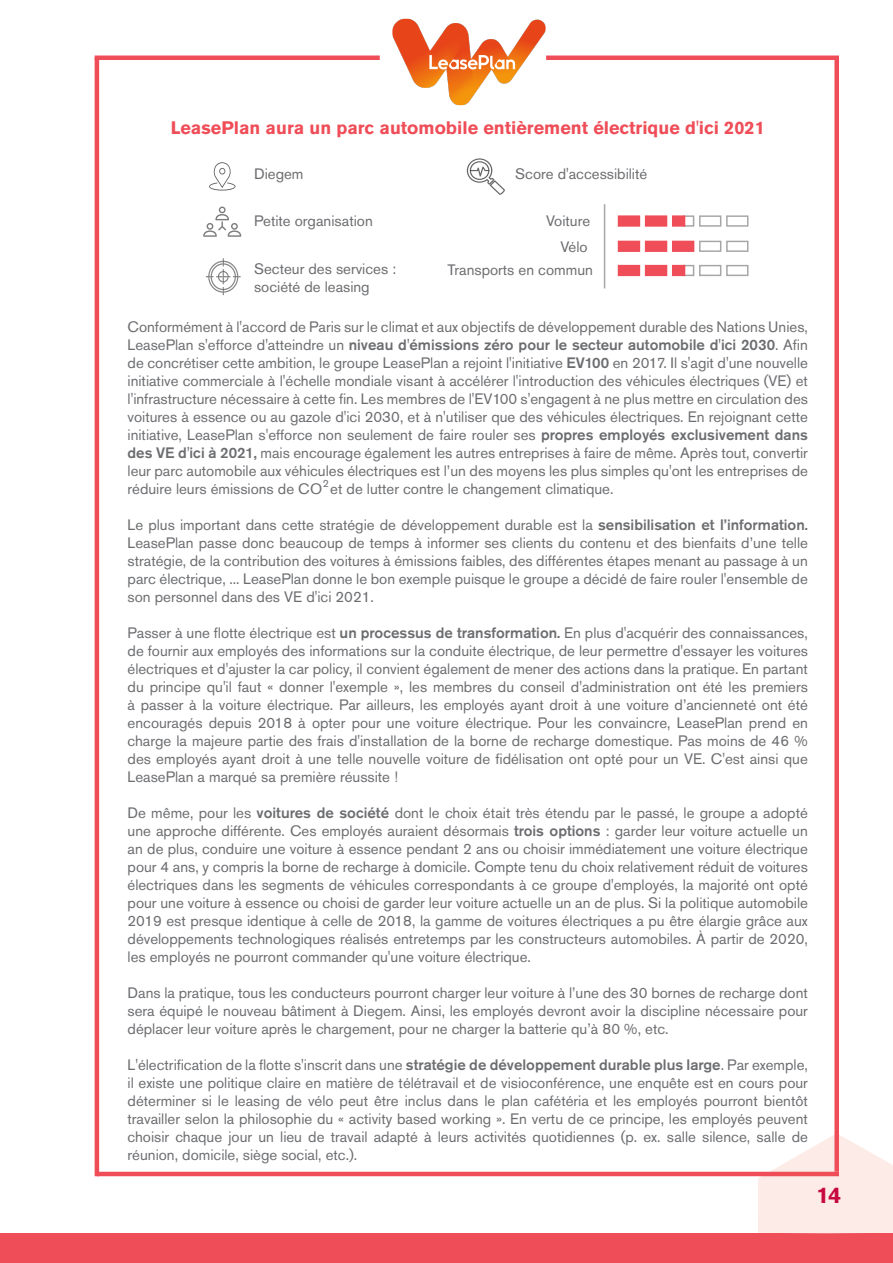
<style>
.page{position:relative;width:893px;height:1263px;background:#fff}
.page>*{position:absolute;margin:0;border:0;box-sizing:border-box;transform-origin:0 0}
.t1{font:700 22.5px "Akzidenz Grotesk Pro";color:#c70a40}
.t2{font:700 18px "Akzidenz Grotesk Pro";color:#ef4d58}
.t3{font:15px/18px "Akzidenz Grotesk Pro";color:#6c6d70;text-align:justify}
.t4{font:10.5px "Akzidenz Grotesk Pro";color:#6c6d70}
.s1{font-weight:500}
</style>
<div class="page">
<div style="left:0;top:1233px;width:893px;height:30px;background:#ef4d58"></div>
<svg style="left:758px;top:1135px;width:135px;height:98px"></svg>
<hr style="left:95px;top:58px;width:4px;height:1118px;background:#ef4d58">
<div style="left:834px;top:58px;width:5px;height:1114px;background:#ef4d58"></div>
<hr style="left:97px;top:1172px;width:742px;height:4px;background:#ef4d58">
<svg style="left:209px;top:162px;width:27px;height:29px"></svg>
<svg style="left:203px;top:207px;width:38px;height:30px"></svg>
<svg style="left:206px;top:258px;width:35px;height:37px"></svg>
<svg style="left:467px;top:158px;width:38px;height:37px"></svg>
<hr style="left:604px;top:204px;width:1px;height:84px;background:#231f20">
<div style="left:618px;top:215px;width:22px;height:12px;background:#ef4d58;border:2px solid #ef4d58"></div>
<div style="left:618px;top:241px;width:22px;height:11px;background:#ef4d58"></div>
<div style="left:618px;top:265px;width:22px;height:11px;background:#ef4d58"></div>
<div style="left:645px;top:215px;width:22px;height:12px;background:#ef4d58;border:2px solid #ef4d58"></div>
<div style="left:645px;top:241px;width:22px;height:11px;background:#ef4d58"></div>
<div style="left:645px;top:265px;width:22px;height:11px;background:#ef4d58"></div>
<div style="left:672px;top:241px;width:22px;height:11px;background:#ef4d58"></div>
<div style="left:672px;top:215px;width:13px;height:12px;background:#ef4d58;border:2px solid #ef4d58"></div>
<div style="left:672px;top:265px;width:13px;height:11px;background:#ef4d58"></div>
<hr style="left:95px;top:56px;width:285px;height:4px;background:#ef4d58">
<hr style="left:546px;top:56px;width:293px;height:4px;background:#ef4d58">
<img style="left:392px;top:18px;width:154px;height:88px">
<p class="t2" style="left:171px;top:116px;width:595px">LeasePlan aura un parc automobile entièrement électrique d'ici 2021</p>
<p class="t3" style="left:254px;top:165px;width:51px">Diegem</p>
<p class="t3" style="left:515px;top:165px;width:134px">Score d'accessibilité</p>
<p class="t3" style="left:254px;top:211px;width:120px">Petite organisation</p>
<p class="t3" style="left:254px;top:260px;width:144px">Secteur des services : société de leasing</p>
<p class="t3" style="left:546px;top:211px;width:46px">Voiture</p>
<p class="t3" style="left:560px;top:238px;width:29px">Vélo</p>
<p class="t3" style="left:448px;top:261px;width:147px">Transports en commun</p>
<p class="t3" style="left:128px;top:317px;width:682px">Conformément à l'accord de Paris sur le climat et aux objectifs de développement durable des Nations Unies, LeasePlan s'efforce d'atteindre un <span class="s1">niveau d'émissions zéro pour le secteur automobile d'ici 2030</span>. Afin de concrétiser cette ambition, le groupe LeasePlan a rejoint l'initiative <span class="s1">EV100</span> en 2017. Il s'agit d'une nouvelle initiative commerciale à l'échelle mondiale visant à accélérer l'introduction des véhicules électriques (VE) et l'infrastructure nécessaire à cette fin. Les membres de l'EV100 s'engagent à ne plus mettre en circulation des voitures à essence ou au gazole d'ici 2030, et à n'utiliser que des véhicules électriques. En rejoignant cette initiative, LeasePlan s'efforce non seulement de faire rouler ses <span class="s1">propres employés exclusivement dans des VE d'ici à 2021,</span> mais encourage également les autres entreprises à faire de même. Après tout, convertir leur parc automobile aux véhicules électriques est l’un des moyens les plus simples qu'ont les entreprises de réduire leurs émissions de CO et de lutter contre le changement climatique.</p>
<p class="t3" style="left:128px;top:515px;width:682px">Le plus important dans cette stratégie de développement durable est la <span class="s1">sensibilisation et l’information.<br></span>LeasePlan passe donc beaucoup de temps à informer ses clients du contenu et des bienfaits d’une telle stratégie, de la contribution des voitures à émissions faibles, des différentes étapes menant au passage à un parc électrique, ... LeasePlan donne le bon exemple puisque le groupe a décidé de faire rouler l'ensemble de son personnel dans des VE d'ici 2021.</p>
<p class="t3" style="left:128px;top:623px;width:682px">Passer à une flotte électrique est <span class="s1">un processus de transformation.</span> En plus d'acquérir des connaissances, de fournir aux employés des informations sur la conduite électrique, de leur permettre d'essayer les voitures électriques et d'ajuster la car policy, il convient également de mener des actions dans la pratique. En partant du principe qu'il faut « donner l'exemple », les membres du conseil d'administration ont été les premiers à passer à la voiture électrique. Par ailleurs, les employés ayant droit à une voiture d’ancienneté ont été encouragés depuis 2018 à opter pour une voiture électrique. Pour les convaincre, LeasePlan prend en charge la majeure partie des frais d'installation de la borne de recharge domestique. Pas moins de 46 % des employés ayant droit à une telle nouvelle voiture de fidélisation ont opté pour un VE. C'est ainsi que LeasePlan a marqué sa première réussite !</p>
<p class="t3" style="left:128px;top:803px;width:682px">De même, pour les <span class="s1">voitures de société</span> dont le choix était très étendu par le passé, le groupe a adopté une approche différente. Ces employés auraient désormais <span class="s1">trois options</span> : garder leur voiture actuelle un an de plus, conduire une voiture à essence pendant 2 ans ou choisir immédiatement une voiture électrique pour 4 ans, y compris la borne de recharge à domicile. Compte tenu du choix relativement réduit de voitures électriques dans les segments de véhicules correspondants à ce groupe d'employés, la majorité ont opté pour une voiture à essence ou choisi de garder leur voiture actuelle un an de plus. Si la politique automobile 2019 est presque identique à celle de 2018, la gamme de voitures électriques a pu être élargie grâce aux développements technologiques réalisés entretemps par les constructeurs automobiles. À partir de 2020, les employés ne pourront commander qu'une voiture électrique.</p>
<p class="t3" style="left:128px;top:983px;width:682px">Dans la pratique, tous les conducteurs pourront charger leur voiture à l’une des 30 bornes de recharge dont sera équipé le nouveau bâtiment à Diegem. Ainsi, les employés devront avoir la discipline nécessaire pour déplacer leur voiture après le chargement, pour ne charger la batterie qu’à 80 %, etc.</p>
<p class="t3" style="left:128px;top:1055px;width:682px">L'électrification de la flotte s'inscrit dans une <span class="s1">stratégie de développement durable plus large</span>. Par exemple, il existe une politique claire en matière de télétravail et de visioconférence, une enquête est en cours pour déterminer si le leasing de vélo peut être inclus dans le plan cafétéria et les employés pourront bientôt travailler selon la philosophie du « activity based working ». En vertu de ce principe, les employés peuvent choisir chaque jour un lieu de travail adapté à leurs activités quotidiennes (p. ex. salle silence, salle de réunion, domicile, siège social, etc.).</p>
<p class="t4" style="left:323px;top:476px;width:8px">2</p>
<h1 class="t1" style="left:816px;top:1180px;width:26px">14</h1>
</div>
